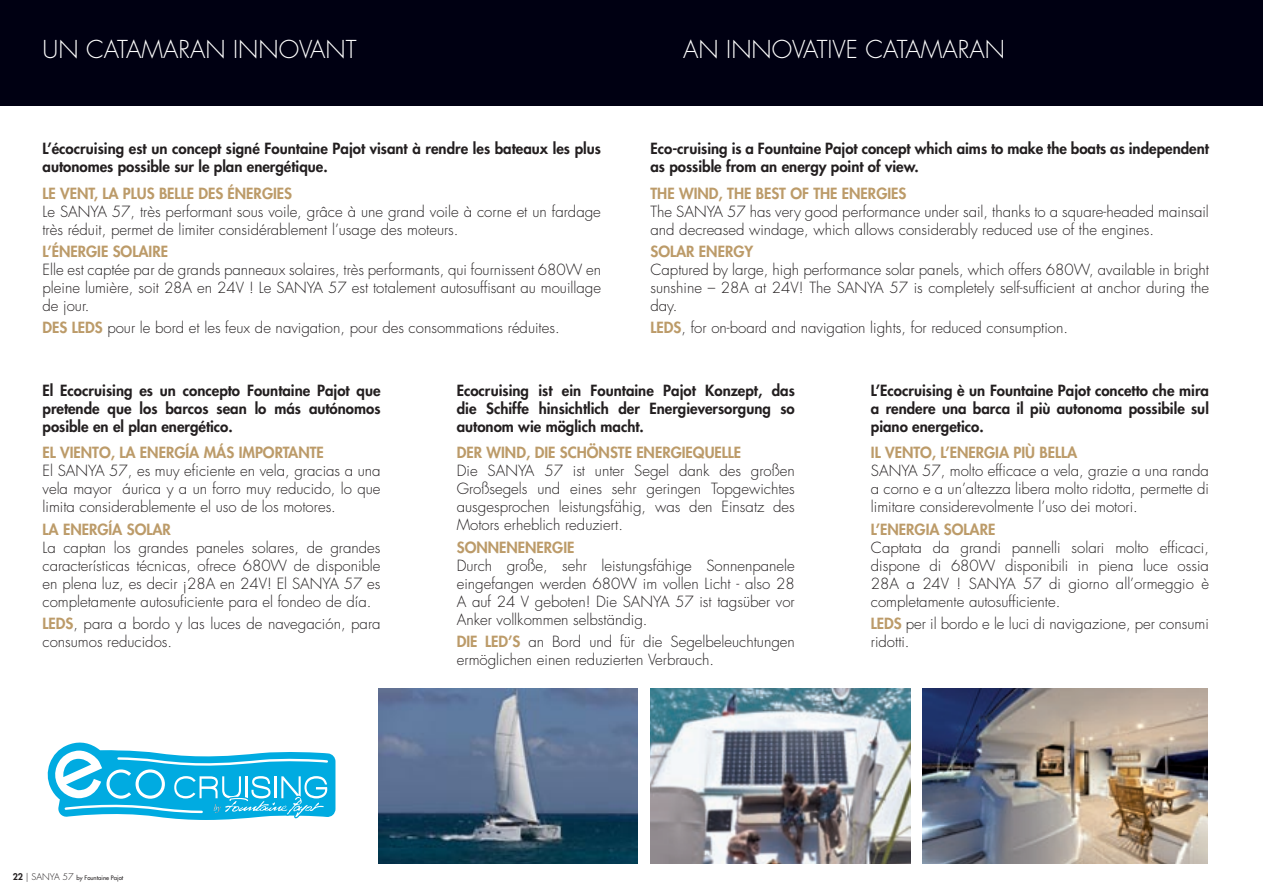
<style>
.page{position:relative;width:1263px;height:893px;background:#fff}
.page>*{position:absolute;margin:0;border:0;box-sizing:border-box;transform-origin:0 0}
.t1{font:300 24px "Futura";color:#fff}
.t2{font:300 15px/18px "Futura";color:#231f20}
.t3{font:800 15px/18px "Futura";color:#231f20;text-align:justify}
.t4{font:800 15px "Futura";color:#bc9b69}
.t5{font:300 9px "Futura";color:#231f20}
.t6{font:6px "Futura";color:#231f20}
.s1{font-weight:800;color:#bc9b69}
.s2{font-weight:800}
.s3{font-weight:300;font-size:9px}
</style>
<div class="page">
<div style="left:0;top:0;width:1263px;height:106px;background:#000012"></div>
<svg style="left:47px;top:742px;width:288px;height:78px"></svg>
<img style="left:923px;top:689px;width:285px;height:174px">
<img style="left:378px;top:689px;width:260px;height:174px">
<img style="left:651px;top:689px;width:259px;height:174px">
<h1 class="t1" style="left:43px;top:35px;width:315px">UN CATAMARAN i nnovaNT</h1>
<h1 class="t1" style="left:683px;top:35px;width:145px">An i nnovative</h1>
<h1 class="t1" style="left:865px;top:35px;width:141px">c atamaran</h1>
<p class="t3" style="left:43px;top:140px;width:560px">L’écocruising est un concept signé Fountaine Pajot visant à rendre les bateaux les plus autonomes possible sur le plan energétique.</p>
<p class="t4" style="left:43px;top:184px;width:251px">Le vent, la plus belle des énergies</p>
<p class="t2" style="left:43px;top:203px;width:37px">Le SANYA</p>
<p class="t2" style="left:43px;top:203px;width:560px;text-indent:69px">57, très performant sous voile, grâce à une grand voile à corne et un fardage très réduit, permet de limiter considérablement l’usage des moteurs.</p>
<p class="t4" style="left:43px;top:242px;width:127px">L’énergie solaire</p>
<p class="t2" style="left:43px;top:261px;width:560px">Elle est captée par de grands panneaux solaires, très performants, qui fournissent 680w en pleine lumière, soit 28A en 24V ! Le SANYA</p>
<p class="t2" style="left:328px;top:279px;width:274px">57 est totalement autosuffisant au mouillage</p>
<p class="t2" style="left:43px;top:295px;width:519px;line-height:22.2px">de jour.<br><span class="s1">des LEDs</span> pour le bord et les feux de navigation, pour des consommations réduites.</p>
<p class="t3" style="left:650px;top:140px;width:560px">Eco-cruising is a Fountaine Pajot concept which aims to make the boats as independent as possible from an energy point of view.</p>
<p class="t4" style="left:650px;top:184px;width:257px">The wind, the best of the energies</p>
<p class="t2" style="left:650px;top:203px;width:45px">The SANYA</p>
<p class="t2" style="left:650px;top:203px;width:560px;text-indent:77px">57 has very good performance under sail, thanks to a square-headed mainsail and decreased windage, which allows considerably reduced use of the engines.</p>
<p class="t4" style="left:650px;top:242px;width:104px">Solar energy</p>
<p class="t2" style="left:650px;top:261px;width:560px">Captured by large, high performance solar panels, which offers 680W, available in bright sunshine – 28A at 24V! The SANYA</p>
<p class="t2" style="left:889px;top:279px;width:321px">57 is completely self-sufficient at anchor during the</p>
<p class="t2" style="left:650px;top:295px;width:419px;line-height:22.2px">day.<br><span class="s1">LEDs</span>, for on-board and navigation lights, for reduced consumption.</p>
<p class="t3" style="left:43px;top:381px;width:340px">El Ecocruising es un concepto Fountaine Pajot que pretende que los barcos sean lo más autónomos posible en el plan energético.</p>
<p class="t4" style="left:43px;top:443px;width:283px">El viento, la energía más importante</p>
<p class="t2" style="left:43px;top:462px;width:34px">El SANYA</p>
<p class="t2" style="left:43px;top:462px;width:340px;text-align:justify;text-indent:67px">57, es muy eficiente en vela, gracias a una vela mayor áurica y a un forro muy reducido, lo que limita considerablemente el uso de los motores.</p>
<p class="t4" style="left:43px;top:520px;width:130px">La energía solar</p>
<p class="t2" style="left:43px;top:539px;width:340px;text-align:justify">La captan los grandes paneles solares, de grandes características técnicas, ofrece 680w de disponible en plena luz, es decir ¡28A en 24V! El SANYA</p>
<p class="t2" style="left:43px;top:575px;width:339px;text-indent:301px">57 es completamente autosuficiente para el fondeo de día.</p>
<p class="t2" style="left:43px;top:615px;width:340px"><span class="s1">LEDs</span>, para a bordo y las luces de navegación, para consumos reducidos.</p>
<p class="t3" style="left:457px;top:381px;width:340px">Ecocruising ist ein Fountaine Pajot Konzept, das die Schiffe hinsichtlich der Energieversorgung so autonom wie möglich macht.</p>
<p class="t4" style="left:457px;top:443px;width:286px">Der Wind, die schönste Energiequelle</p>
<p class="t2" style="left:457px;top:462px;width:50px">Die SANYA</p>
<p class="t2" style="left:457px;top:462px;width:340px;text-align:justify;text-indent:88px">57 ist unter Segel dank des großen Großsegels und eines sehr geringen Topgewichtes ausgesprochen leistungsfähig, was den Einsatz des Motors erheblich reduziert.</p>
<p class="t4" style="left:457px;top:538px;width:119px">Sonnenenergie</p>
<p class="t2" style="left:457px;top:557px;width:340px;text-align:justify">Durch große, sehr leistungsfähige Sonnenpanele eingefangen werden 680w im vollen Licht - also 28<br>A auf 24 V geboten! Die SANYA</p>
<p class="t2" style="left:675px;top:593px;width:121px">57 ist tagsüber vor</p>
<p class="t2" style="left:457px;top:608px;width:340px;line-height:22.2px">Anker vollkommen selbständig.<br><span class="s1">Die LED’s</span> an Bord und für die Segelbeleuchtungen</p>
<p class="t2" style="left:457px;top:651px;width:259px">ermöglichen einen reduzierten Verbrauch.</p>
<p class="t3" style="left:871px;top:381px;width:340px">L’Ecocruising è un Fountaine Pajot concetto che mira a rendere una barca il più autonoma possibile sul piano energetico.</p>
<p class="t4" style="left:871px;top:443px;width:208px">Il vento, l’energia più bella</p>
<p class="t2" style="left:871px;top:462px;width:19px">SANYA</p>
<p class="t2" style="left:871px;top:462px;width:340px;text-align:justify;text-indent:51px">57, molto efficace a vela, grazie a una randa a corno e a un’altezza libera molto ridotta, permette di limitare considerevolmente l’uso dei motori.</p>
<p class="t4" style="left:871px;top:520px;width:126px">L’energia solare</p>
<p class="t2" style="left:871px;top:539px;width:340px;text-align:justify">Captata da grandi pannelli solari molto efficaci, dispone di 680w disponibili in piena luce ossia 28A a 24V ! SANYA</p>
<p class="t2" style="left:871px;top:575px;width:340px;text-indent:152px">57 di giorno all’ormeggio è completamente autosufficiente.</p>
<p class="t2" style="left:871px;top:615px;width:339px"><span class="s1">LEDs</span> per il bordo e le luci di navigazione, per consumi ridotti.</p>
<p class="t5" style="left:13px;top:871px;width:31px"><span class="s2">22</span> | SANYA</p>
<p class="t6" style="left:63px;top:874px;width:62px"><span class="s3">57</span> by Fountaine Pajot</p>
</div>
